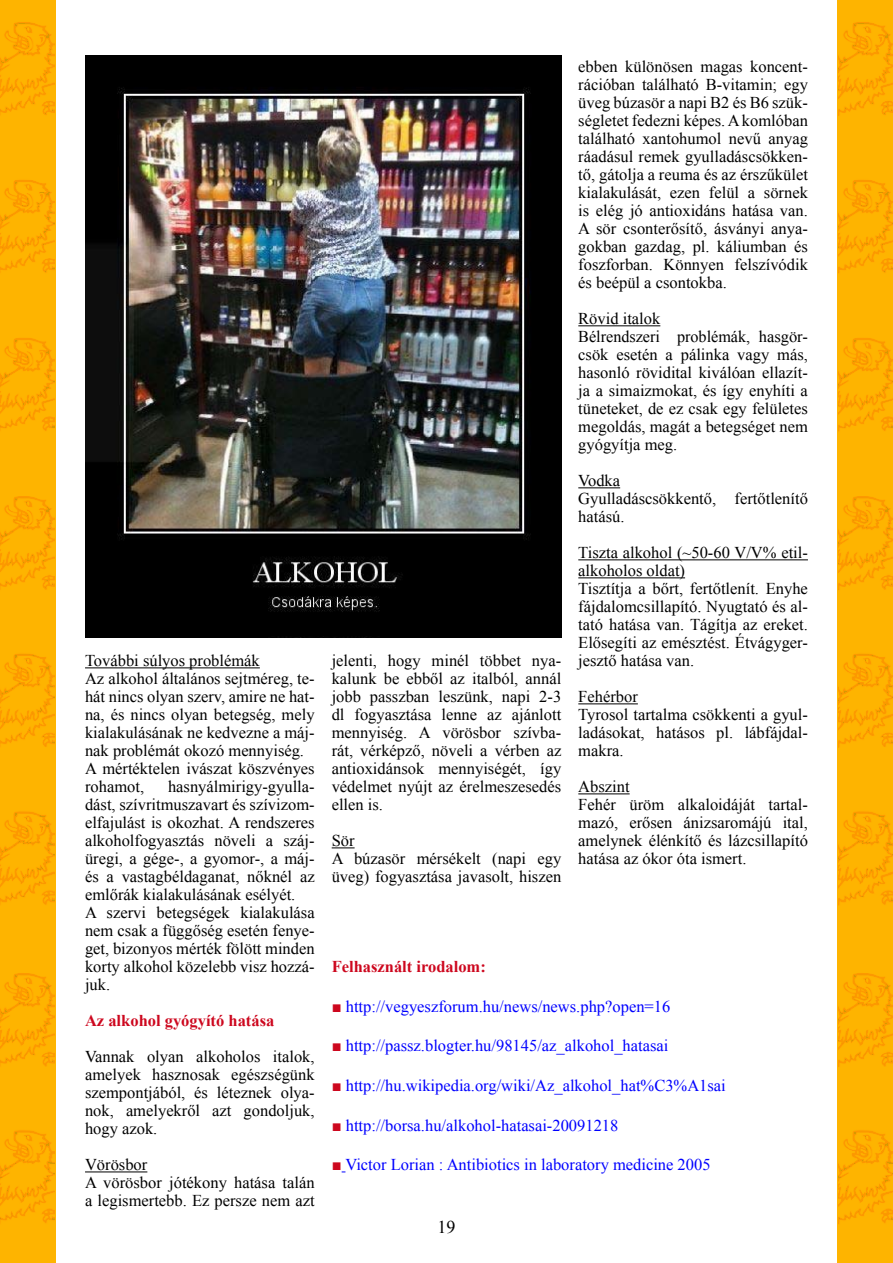
<style>
.page{position:relative;width:893px;height:1263px;background:#fff}
.page>*{position:absolute;margin:0;border:0;box-sizing:border-box;transform-origin:0 0}
.t1{font:18px "Times New Roman";color:#000}
.t2{font:16.5px/18px "Times New Roman";color:#000}
.t3{font:16.5px "Times New Roman";color:#00f}
.t4{font:700 16.5px "Times New Roman";color:#cd071e}
.s1{font-family:"Arial";color:#cd071e}
</style>
<div class="page">
<div style="left:838px;top:0;width:55px;height:1263px;background:#feb400"></div>
<svg style="left:0;top:0;width:55px;height:1263px;background:#fdaf00"></svg>
<img style="left:839px;top:496px;width:54px;height:409px">
<img style="left:839px;top:973px;width:54px;height:250px">
<img style="left:839px;top:22px;width:54px;height:409px">
<img style="left:85px;top:55px;width:476px;height:583px">
<hr style="left:85px;top:667px;width:175px;height:1px;background:#000">
<hr style="left:85px;top:1171px;width:62px;height:1px;background:#000">
<svg style="left:332px;top:847px;width:23px;height:1px"></svg>
<hr style="left:578px;top:325px;width:82px;height:1px;background:#000">
<hr style="left:578px;top:487px;width:42px;height:1px;background:#000">
<hr style="left:578px;top:559px;width:230px;height:1px;background:#000">
<hr style="left:578px;top:577px;width:107px;height:1px;background:#000">
<hr style="left:578px;top:703px;width:60px;height:1px;background:#000">
<hr style="left:578px;top:793px;width:52px;height:1px;background:#000">
<p class="t2" style="left:85px;top:651px;width:231px">További súlyos problémák<br>Az alkohol általános sejtméreg, te&shy;hát nincs olyan szerv, amire ne hat&shy;na, és nincs olyan betegség, mely kialakulásának ne kedvezne a máj&shy;nak problémát okozó mennyiség.<br>A mértéktelen ivászat köszvényes rohamot,</p>
<p class="t2" style="left:85px;top:777px;width:231px;text-indent:83px">hasnyálmirigy-gyulla&shy;dást, szívritmuszavart és szívizom&shy;elfajulást is okozhat. A rendszeres alkoholfogyasztás növeli a száj&shy;üregi, a gége-, a gyomor-, a máj&shy;és a vastagbéldaganat, nőknél az emlőrák kialakulásának esélyét.<br>A szervi betegségek kialakulása nem csak a függőség esetén fenye&shy;get, bizonyos mérték fölött minden korty alkohol közelebb visz hozzá&shy;juk.</p>
<p class="t4" style="left:85px;top:1009px;width:191px">Az alkohol gyógyító hatása</p>
<p class="t2" style="left:85px;top:1047px;width:231px;text-align:justify">Vannak olyan alkoholos italok, amelyek hasznosak egészségünk szempontjából, és léteznek olya&shy;nok, amelyekről azt gondoljuk, hogy azok.</p>
<p class="t2" style="left:85px;top:1155px;width:231px">Vörösbor<br>A vörösbor jótékony hatása talán a legismertebb. Ez persze nem azt</p>
<p class="t2" style="left:332px;top:651px;width:231px;text-align:justify">jelenti, hogy minél többet nya&shy;kalunk be ebből az italból, annál jobb passzban leszünk, napi 2-3 dl fogyasztása lenne az ajánlott mennyiség. A vörösbor szívba&shy;rát, vérképző, növeli a vérben az antioxidánsok mennyiségét, így védelmet nyújt az érelmeszesedés ellen is.</p>
<p class="t2" style="left:332px;top:831px;width:231px">Sör<br>A búzasör mérsékelt (napi egy üveg) fogyasztása javasolt, hiszen</p>
<p class="t2" style="left:578px;top:57px;width:231px;text-align:justify">ebben különösen magas koncent&shy;rációban található B-vitamin; egy üveg búzasör a napi B2 és B6 szük&shy;ségletet fedezni képes. A komlóban található xantohumol nevű anyag ráadásul remek gyulladáscsökken&shy;tő, gátolja a reuma és az érszűkület kialakulását, ezen felül a sörnek is elég jó antioxidáns hatása van.<br>A sör csonterősítő, ásványi anya&shy;gokban gazdag, pl. káliumban és foszforban. Könnyen felszívódik és beépül a csontokba.</p>
<p class="t2" style="left:578px;top:309px;width:231px">Rövid italok<br>Bélrendszeri problémák, hasgör&shy;csök esetén a pálinka vagy más, hasonló rövidital kiválóan ellazít&shy;ja a simaizmokat, és így enyhíti a tüneteket, de ez csak egy felületes megoldás, magát a betegséget nem gyógyítja meg.</p>
<p class="t2" style="left:578px;top:471px;width:231px">Vodka<br>Gyulladáscsökkentő, fertőtlenítő hatású.</p>
<p class="t2" style="left:578px;top:543px;width:231px">Tiszta alkohol (~50-60 V/V% etil&shy;alkoholos oldat)<br>Tisztítja a bőrt, fertőtlenít. Enyhe fájdalomcsillapító. Nyugtató és al&shy;tató hatása van. Tágítja az ereket.<br>Elősegíti az emésztést. Étvágyger&shy;jesztő hatása van.</p>
<p class="t2" style="left:578px;top:687px;width:231px">Fehérbor<br>Tyrosol tartalma csökkenti a gyul&shy;ladásokat, hatásos pl. lábfájdal&shy;makra.</p>
<p class="t2" style="left:578px;top:777px;width:231px">Abszint<br>Fehér üröm alkaloidáját tartal&shy;mazó, erősen ánizsaromájú ital, amelynek élénkítő és lázcsillapító hatása az ókor óta ismert.</p>
<p class="t4" style="left:332px;top:955px;width:156px">Felhasznált irodalom:</p>
<p class="t3" style="left:332px;top:995px;width:340px"><span class="s1">■</span> http://vegyeszforum.hu/news/news.php?open=16</p>
<p class="t3" style="left:332px;top:1035px;width:338px"><span class="s1">■</span> http://passz.blogter.hu/98145/az_alkohol_hatasai</p>
<p class="t3" style="left:332px;top:1074px;width:396px"><span class="s1">■</span> http://hu.wikipedia.org/wiki/Az_alkohol_hat%C3%A1sai</p>
<p class="t3" style="left:332px;top:1114px;width:288px"><span class="s1">■</span> http://borsa.hu/alkohol-hatasai-20091218</p>
<p class="t3" style="left:332px;top:1153px;width:380px"><span class="s1">■</span> Victor Lorian : Antibiotics in laboratory medicine 2005</p>
<p class="t1" style="left:437px;top:1215px;width:19px">19</p>
</div>
